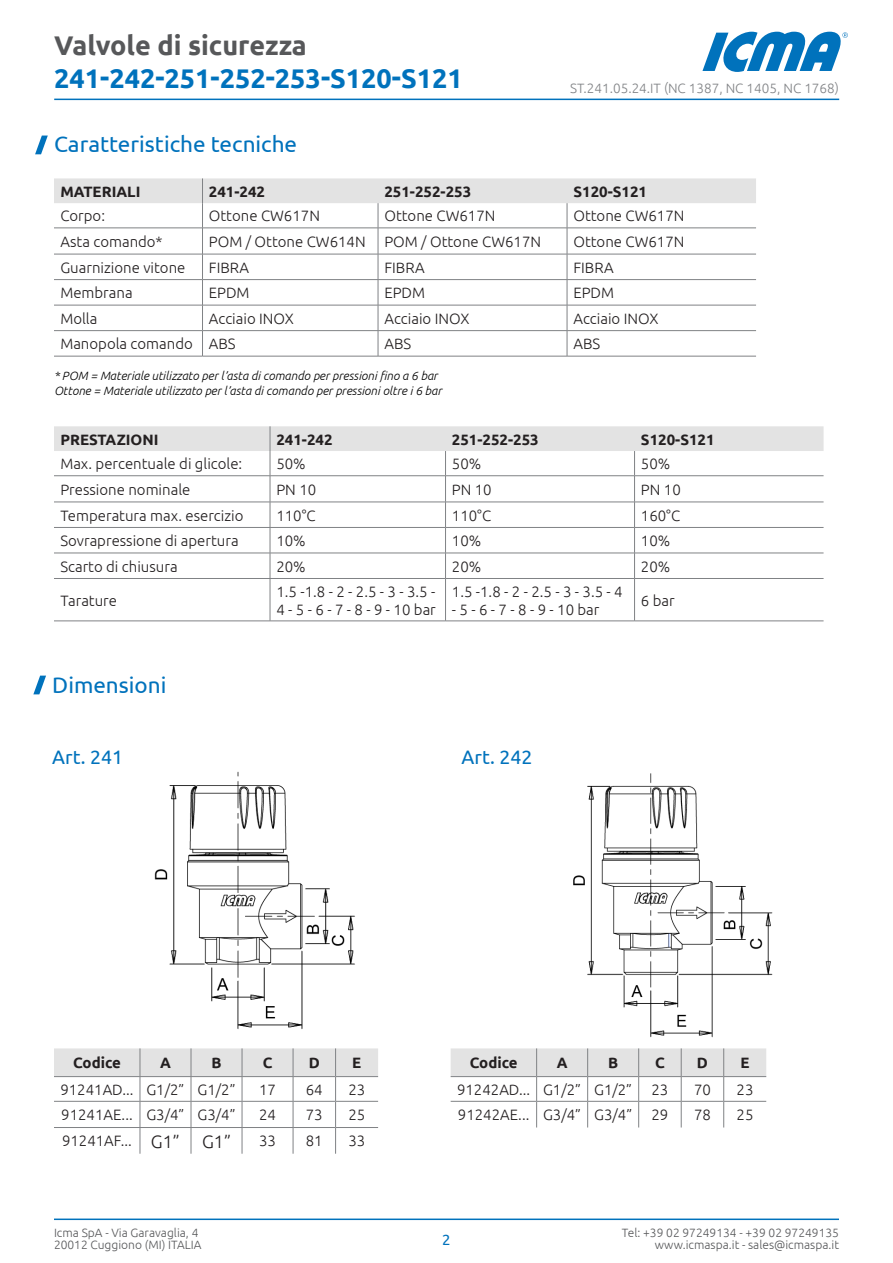
<style>
.page{position:relative;width:893px;height:1263px;background:#fff}
.page>*{position:absolute;margin:0;border:0;box-sizing:border-box;transform-origin:0 0}
.t1{font:700 27px "Ubuntu";color:#0072bc}
.t2{font:700 27px "Ubuntu";color:#57585a}
.t3{font:22.5px "Ubuntu";color:#0072bc}
.t4{font:19.5px "Ubuntu";color:#0072bc}
.t5{font:300 15px/18px "Ubuntu";color:#231f20}
.t6{font:700 15px "Ubuntu";color:#231f20}
.t7{font:15px "Ubuntu";color:#0072bc}
.t8{font:300 13.5px "Ubuntu";color:#808285}
.t9{font:italic 300 12px/14.4px "Ubuntu";color:#000}
.t10{font:300 12px/12px "Ubuntu";color:#57585a}
.s1{font-size:18px}
</style>
<div class="page">
<svg style="left:702px;top:32px;width:146px;height:40px"></svg>
<hr style="left:54px;top:99px;width:785px;height:1px;background:#0072bc">
<hr style="left:54px;top:1218px;width:785px;height:2px;background:#0072bc">
<svg style="left:33px;top:676px;width:13px;height:18px"></svg>
<svg style="left:54px;top:1048px;width:324px;height:106px"></svg>
<svg style="left:451px;top:1048px;width:315px;height:79px"></svg>
<img style="left:154px;top:771px;width:201px;height:258px">
<img style="left:573px;top:773px;width:200px;height:265px">
<svg style="left:54px;top:426px;width:770px;height:152px"></svg>
<hr style="left:54px;top:578px;width:216px;height:1px;background:#808285">
<hr style="left:270px;top:578px;width:176px;height:1px;background:#808285">
<hr style="left:270px;top:579px;width:1px;height:42px;background:#808285">
<hr style="left:446px;top:578px;width:188px;height:1px;background:#808285">
<hr style="left:445px;top:579px;width:1px;height:42px;background:#808285">
<hr style="left:634px;top:578px;width:190px;height:1px;background:#808285">
<hr style="left:634px;top:579px;width:1px;height:42px;background:#808285">
<hr style="left:54px;top:621px;width:216px;height:1px;background:#808285">
<hr style="left:270px;top:621px;width:176px;height:1px;background:#808285">
<hr style="left:446px;top:621px;width:188px;height:1px;background:#808285">
<hr style="left:634px;top:621px;width:190px;height:1px;background:#808285">
<svg style="left:35px;top:136px;width:13px;height:18px"></svg>
<svg style="left:54px;top:178px;width:702px;height:178px"></svg>
<hr style="left:54px;top:356px;width:148px;height:1px;background:#808285">
<hr style="left:202px;top:356px;width:176px;height:1px;background:#808285">
<hr style="left:378px;top:356px;width:189px;height:1px;background:#808285">
<hr style="left:567px;top:356px;width:189px;height:1px;background:#808285">
<h1 class="t2" style="left:54px;top:29px;width:254px">Valvole di sicurezza</h1>
<h1 class="t1" style="left:54px;top:62px;width:410px">241-242-251-252-253-S120-S121</h1>
<h2 class="t3" style="left:54px;top:131px;width:245px">Caratteristiche tecniche</h2>
<p class="t8" style="left:570px;top:80px;width:270px">ST.241.05.24.IT (NC 1387, NC 1405, NC 1768)</p>
<p class="t6" style="left:60px;top:182px;width:82px">MATERIALI</p>
<p class="t6" style="left:209px;top:182px;width:58px">241-242</p>
<p class="t6" style="left:384px;top:182px;width:88px">251-252-253</p>
<p class="t6" style="left:573px;top:182px;width:75px">S120-S121</p>
<p class="t5" style="left:60px;top:207px;width:46px">Corpo:</p>
<p class="t5" style="left:209px;top:207px;width:113px">Ottone CW617N</p>
<p class="t5" style="left:384px;top:207px;width:113px">Ottone CW617N</p>
<p class="t5" style="left:573px;top:207px;width:113px">Ottone CW617N</p>
<p class="t5" style="left:60px;top:232px;width:104px">Asta comando*</p>
<p class="t5" style="left:209px;top:232px;width:334px">POM / Ottone CW614N POM / Ottone CW617N</p>
<p class="t5" style="left:573px;top:232px;width:113px">Ottone CW617N</p>
<p class="t5" style="left:60px;top:258px;width:127px">Guarnizione vitone</p>
<p class="t5" style="left:209px;top:258px;width:42px">FIBRA</p>
<p class="t5" style="left:384px;top:258px;width:42px">FIBRA</p>
<p class="t5" style="left:573px;top:258px;width:42px">FIBRA</p>
<p class="t5" style="left:60px;top:283px;width:74px">Membrana</p>
<p class="t5" style="left:209px;top:283px;width:42px">EPDM</p>
<p class="t5" style="left:384px;top:283px;width:42px">EPDM</p>
<p class="t5" style="left:573px;top:283px;width:42px">EPDM</p>
<p class="t5" style="left:60px;top:309px;width:38px">Molla</p>
<p class="t5" style="left:209px;top:309px;width:87px">Acciaio INOX</p>
<p class="t5" style="left:384px;top:309px;width:87px">Acciaio INOX</p>
<p class="t5" style="left:573px;top:309px;width:87px">Acciaio INOX</p>
<p class="t5" style="left:60px;top:334px;width:177px">Manopola comando ABS</p>
<p class="t5" style="left:384px;top:334px;width:28px">ABS</p>
<p class="t5" style="left:573px;top:334px;width:28px">ABS</p>
<p class="t9" style="left:54px;top:369px;width:389px">* POM = Materiale utilizzato per l’asta di comando per pressioni fino a 6 bar<br>Ottone = Materiale utilizzato per l’asta di comando per pressioni oltre i 6 bar</p>
<p class="t6" style="left:60px;top:430px;width:100px">PRESTAZIONI</p>
<p class="t6" style="left:276px;top:430px;width:58px">241-242</p>
<p class="t6" style="left:452px;top:430px;width:88px">251-252-253</p>
<p class="t6" style="left:641px;top:430px;width:75px">S120-S121</p>
<p class="t5" style="left:60px;top:454px;width:183px">Max. percentuale di glicole:</p>
<p class="t5" style="left:276px;top:454px;width:31px">50%</p>
<p class="t5" style="left:452px;top:454px;width:31px">50%</p>
<p class="t5" style="left:641px;top:454px;width:31px">50%</p>
<p class="t5" style="left:60px;top:480px;width:131px">Pressione nominale</p>
<p class="t5" style="left:276px;top:480px;width:41px">PN 10</p>
<p class="t5" style="left:452px;top:480px;width:41px">PN 10</p>
<p class="t5" style="left:641px;top:480px;width:41px">PN 10</p>
<p class="t5" style="left:60px;top:506px;width:185px">Temperatura max. esercizio</p>
<p class="t5" style="left:276px;top:506px;width:41px">110°C</p>
<p class="t5" style="left:452px;top:506px;width:41px">110°C</p>
<p class="t5" style="left:641px;top:506px;width:41px">160°C</p>
<p class="t5" style="left:60px;top:531px;width:180px">Sovrapressione di apertura</p>
<p class="t5" style="left:276px;top:531px;width:31px">10%</p>
<p class="t5" style="left:452px;top:531px;width:31px">10%</p>
<p class="t5" style="left:641px;top:531px;width:31px">10%</p>
<p class="t5" style="left:60px;top:557px;width:119px">Scarto di chiusura</p>
<p class="t5" style="left:276px;top:557px;width:31px">20%</p>
<p class="t5" style="left:452px;top:557px;width:31px">20%</p>
<p class="t5" style="left:641px;top:557px;width:31px">20%</p>
<p class="t5" style="left:60px;top:591px;width:58px">Tarature</p>
<p class="t5" style="left:276px;top:582px;width:161px">1.5 -1.8 - 2 - 2.5 - 3 - 3.5 -<br>4 - 5 - 6 - 7 - 8 - 9 - 10 bar</p>
<p class="t5" style="left:452px;top:582px;width:172px">1.5 -1.8 - 2 - 2.5 - 3 - 3.5 - 4</p>
<p class="t5" style="left:641px;top:591px;width:35px">6 bar</p>
<p class="t5" style="left:452px;top:600px;width:149px">- 5 - 6 - 7 - 8 - 9 - 10 bar</p>
<h2 class="t3" style="left:52px;top:671px;width:116px">Dimensioni</h2>
<h3 class="t4" style="left:52px;top:745px;width:72px">Art. 241</h3>
<h3 class="t4" style="left:462px;top:745px;width:72px">Art. 242</h3>
<p class="t6" style="left:73px;top:1054px;width:49px">Codice</p>
<p class="t6" style="left:160px;top:1054px;width:12px">A</p>
<p class="t6" style="left:211px;top:1054px;width:12px">B</p>
<p class="t6" style="left:263px;top:1054px;width:11px">C</p>
<p class="t6" style="left:309px;top:1054px;width:13px">D</p>
<p class="t6" style="left:352px;top:1054px;width:11px">E</p>
<p class="t5" style="left:60px;top:1080px;width:177px">91241AD... G1/2” G1/2”</p>
<p class="t5" style="left:259px;top:1080px;width:18px">17</p>
<p class="t5" style="left:306px;top:1080px;width:18px">64</p>
<p class="t5" style="left:348px;top:1080px;width:18px">23</p>
<p class="t5" style="left:61px;top:1105px;width:176px">91241AE... G3/4” G3/4”</p>
<p class="t5" style="left:259px;top:1105px;width:18px">24</p>
<p class="t5" style="left:306px;top:1105px;width:18px">73</p>
<p class="t5" style="left:348px;top:1105px;width:18px">25</p>
<p class="t5" style="left:62px;top:1132px;width:171px">91241AF... <span class="s1">G1” G1”</span></p>
<p class="t5" style="left:259px;top:1132px;width:18px">33</p>
<p class="t5" style="left:306px;top:1132px;width:18px">81</p>
<p class="t5" style="left:348px;top:1132px;width:18px">33</p>
<p class="t6" style="left:470px;top:1054px;width:49px">Codice</p>
<p class="t6" style="left:557px;top:1054px;width:12px">A</p>
<p class="t6" style="left:608px;top:1054px;width:12px">B</p>
<p class="t6" style="left:655px;top:1054px;width:11px">C</p>
<p class="t6" style="left:697px;top:1054px;width:13px">D</p>
<p class="t6" style="left:740px;top:1054px;width:11px">E</p>
<p class="t5" style="left:457px;top:1080px;width:177px">91242AD... G1/2” G1/2”</p>
<p class="t5" style="left:651px;top:1080px;width:18px">23</p>
<p class="t5" style="left:694px;top:1080px;width:18px">70</p>
<p class="t5" style="left:736px;top:1080px;width:18px">23</p>
<p class="t5" style="left:458px;top:1105px;width:176px">91242AE... G3/4” G3/4”</p>
<p class="t5" style="left:651px;top:1105px;width:18px">29</p>
<p class="t5" style="left:694px;top:1105px;width:18px">78</p>
<p class="t5" style="left:736px;top:1105px;width:18px">25</p>
<p class="t10" style="left:54px;top:1226px;width:149px">Icma SpA - Via Garavaglia, 4<br>20012 Cuggiono (MI) ITALIA</p>
<p class="t10" style="left:622px;top:1226px;width:219px">Tel: +39 02 97249134 - +39 02 97249135</p>
<p class="t7" style="left:442px;top:1230px;width:10px">2</p>
<p class="t10" style="left:655px;top:1238px;width:186px">www.icmaspa.it - sales@icmaspa.it</p>
</div>
